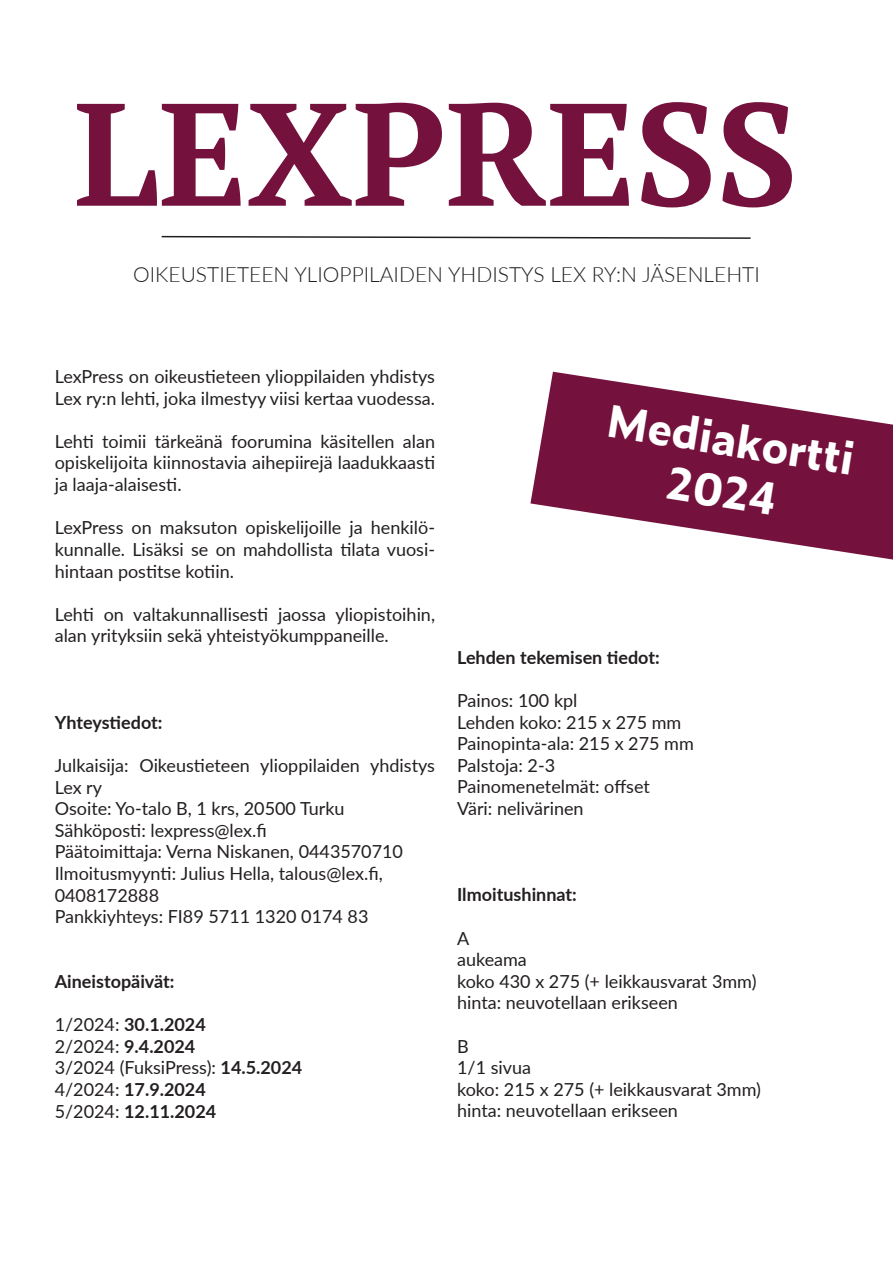
<style>
.page{position:relative;width:893px;height:1263px;background:#fff}
.page>*{position:absolute;margin:0;border:0;box-sizing:border-box;transform-origin:0 0}
.t1{font:700 145.5px "PT Serif";color:#75113d}
.t2{font:700 43.5px "Zeitung Pro";color:#fff}
.t3{font:300 21px "Lato";color:#231f20}
.t4{font:18px/21.6px "Lato";color:#231f20}
.t5{font:700 18px "Lato";color:#231f20}
.s1{font-weight:400}
.s2{font-weight:700}
</style>
<div class="page">
<svg style="left:161px;top:235px;width:590px;height:4px"></svg>
<svg style="left:530px;top:372px;width:363px;height:187px;fill:#75113d"></svg>
<p class="t1" style="left:74px;top:59px;width:725px">LEXPRESS</p>
<p class="t3" style="left:133px;top:260px;width:628px">OIKEUSTIETEEN YLIOPPILAIDEN YHDISTYS LEX RY:N JÄSENLEHTI</p>
<p class="t4" style="left:55px;top:365px;width:382px">LexPress on oikeustieteen ylioppilaiden yhdistys<br>Lex ry:n lehti, joka ilmestyy viisi kertaa vuodessa.</p>
<p class="t4" style="left:55px;top:430px;width:382px;text-align:justify">Lehti toimii tärkeänä foorumina käsitellen alan opiskelijoita kiinnostavia aihepiirejä laadukkaasti ja laaja-alaisesti.</p>
<p class="t4" style="left:55px;top:516px;width:382px;text-align:justify">LexPress on maksuton opiskelijoille ja henkilö&shy;kunnalle. Lisäksi se on mahdollista tilata vuosi&shy;hintaan postitse kotiin.</p>
<p class="t4" style="left:55px;top:603px;width:382px">Lehti on valtakunnallisesti jaossa yliopistoihin, alan yrityksiin sekä yhteistyökumppaneille.</p>
<p class="t5" style="left:55px;top:709px;width:109px">Yhteystiedot:</p>
<p class="t4" style="left:55px;top:754px;width:382px">Julkaisija: Oikeustieteen ylioppilaiden yhdistys<br>Lex ry</p>
<p class="t4" style="left:55px;top:797px;width:291px">Osoite: Yo-talo B, 1 krs, 20500 Turku</p>
<p class="t4" style="left:55px;top:819px;width:213px">Sähköposti: lexpress@lex.fi</p>
<p class="t4" style="left:55px;top:840px;width:350px">Päätoimittaja: Verna Niskanen, 0443570710</p>
<p class="t4" style="left:55px;top:862px;width:330px">Ilmoitusmyynti: Julius Hella, talous@lex.fi,<br>0408172888</p>
<p class="t4" style="left:55px;top:905px;width:315px">Pankkiyhteys: FI89 5711 1320 0174 83</p>
<p class="t5" style="left:55px;top:968px;width:121px">Aineistopäivät:</p>
<p class="t5" style="left:55px;top:1011px;width:153px"><span class="s1">1/2024:</span> 30.1.2024</p>
<p class="t5" style="left:55px;top:1033px;width:142px"><span class="s1">2/2024:</span> 9.4.2024</p>
<p class="t4" style="left:55px;top:1056px;width:249px">3/2024 (FuksiPress): <span class="s2">14.5.2024</span></p>
<p class="t5" style="left:55px;top:1076px;width:153px"><span class="s1">4/2024:</span> 17.9.2024</p>
<p class="t5" style="left:55px;top:1098px;width:163px"><span class="s1">5/2024:</span> 12.11.2024</p>
<p class="t2" style="left:613px;top:387px;width:251px;rotate:9deg">Mediakortti</p>
<p class="t2" style="left:673px;top:449px;width:113px;rotate:9deg">2024</p>
<p class="t5" style="left:457px;top:644px;width:204px">Lehden tekemisen tiedot:</p>
<p class="t4" style="left:457px;top:689px;width:122px">Painos: 100 kpl</p>
<p class="t4" style="left:457px;top:710px;width:226px">Lehden koko: 215 x 275 mm</p>
<p class="t4" style="left:457px;top:732px;width:238px">Painopinta-ala: 215 x 275 mm</p>
<p class="t4" style="left:457px;top:754px;width:100px">Palstoja: 2-3</p>
<p class="t4" style="left:457px;top:775px;width:194px">Painomenetelmät: offset</p>
<p class="t4" style="left:457px;top:797px;width:128px">Väri: nelivärinen</p>
<p class="t5" style="left:457px;top:881px;width:121px">Ilmoitushinnat:</p>
<p class="t4" style="left:457px;top:926px;width:14px">A</p>
<p class="t4" style="left:457px;top:948px;width:71px">aukeama</p>
<p class="t4" style="left:457px;top:970px;width:301px">koko 430 x 275 (+ leikkausvarat 3mm)</p>
<p class="t4" style="left:457px;top:991px;width:222px">hinta: neuvotellaan erikseen</p>
<p class="t4" style="left:457px;top:1034px;width:13px">B</p>
<p class="t4" style="left:457px;top:1056px;width:75px">1/1 sivua</p>
<p class="t4" style="left:457px;top:1078px;width:305px">koko: 215 x 275 (+ leikkausvarat 3mm)</p>
<p class="t4" style="left:457px;top:1099px;width:222px">hinta: neuvotellaan erikseen</p>
</div>
